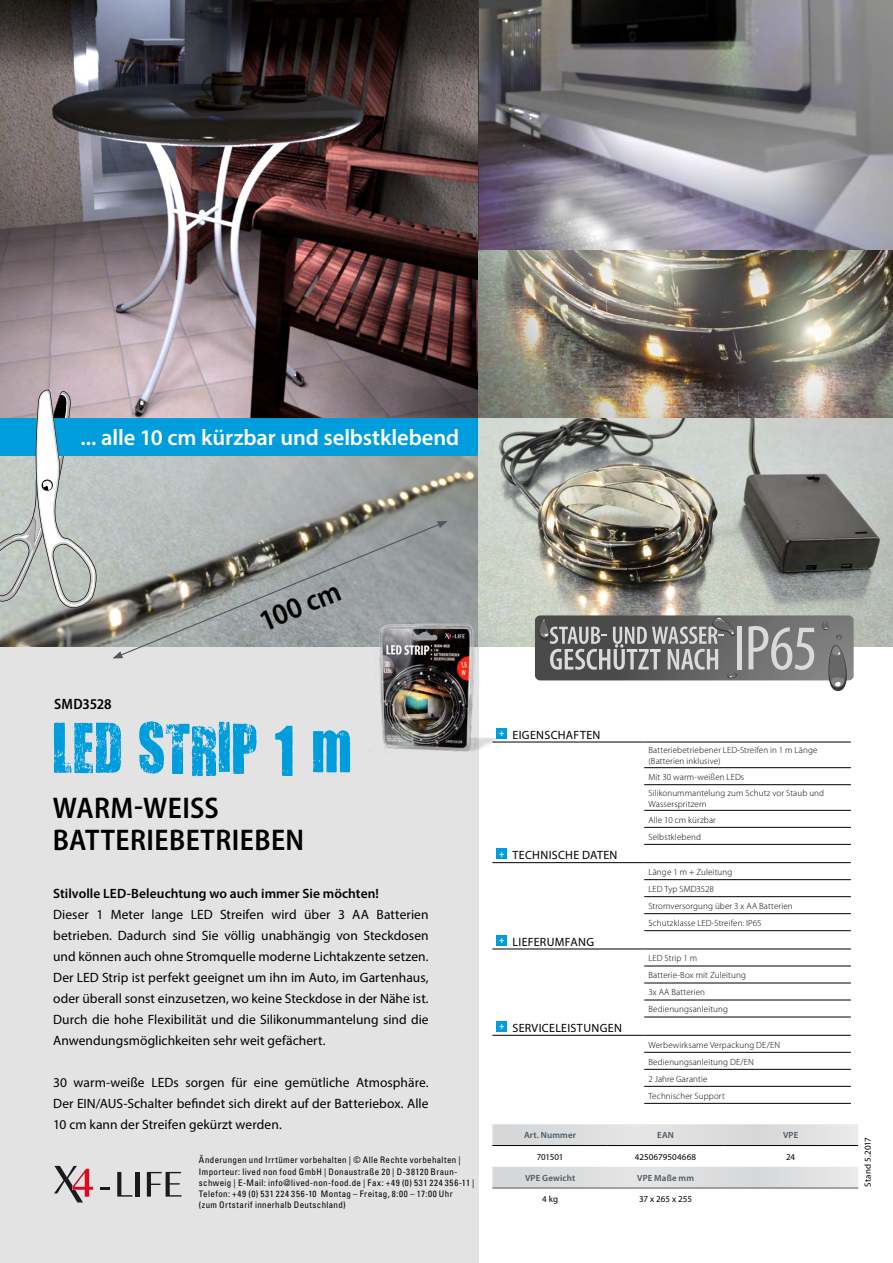
<style>
.page{position:relative;width:893px;height:1263px;background:#fff}
.page>*{position:absolute;margin:0;border:0;box-sizing:border-box;transform-origin:0 0}
.t1{font:58.5px "You Are Loved";color:#009ddc}
.inhalt-Tabelle{font:600 semi-condensed 30px/31.5px "Myriad Pro";letter-spacing:.015em;color:#000}
.inhalt-Tabelle-2{font:600 22.5px "Myriad Pro";letter-spacing:-.005em;color:#fffefb}
.inhalt-Tabelle-3{font:600 semi-condensed 15px "Myriad Pro";letter-spacing:-.005em;color:#000}
.inhalt-Tabelle-4{font:13.5px/21px "Myriad Pro";letter-spacing:.005em;color:#000;text-align:justify}
.inhalt-Tabelle-5{font:600 13.5px "Myriad Pro";letter-spacing:.005em;color:#000}
.Tabelle_Headline{font:12px "Myriad Pro";letter-spacing:.025em;color:#000}
.Tabelle-Inhalt{font:300 9px/11.2px "Myriad Pro";letter-spacing:.015em;color:#000}
.klein_7_5_10_5{font:condensed 9px/11.2px "Univers LT Std";letter-spacing:.04em;color:#000}
.Tabelle-Inhalt-2{font:600 9px "Myriad Pro";letter-spacing:.02em;color:#4c575f}
.Tabelle-Inhalt-3{font:9px "Myriad Pro";letter-spacing:.005em;color:#000}
.Copy10_15{font:9px "Myriad Pro";letter-spacing:.015em;color:#000}
.t2{font:700 9px "Myriad Pro";color:#fff}
</style>
<div class="page">
<div style="left:0;top:0;width:478px;height:1263px;background:#e3e3e4"></div>
<img style="left:479px;top:0;width:414px;height:251px">
<img style="left:0;top:0;width:478px;height:389px">
<img style="left:478px;top:417px;width:415px;height:229px">
<img style="left:478px;top:251px;width:415px;height:166px">
<img style="left:379px;top:615px;width:131px;height:158px">
<hr style="left:492px;top:742px;width:152px;height:1px;background:#000">
<hr style="left:644px;top:742px;width:207px;height:1px;background:#000">
<hr style="left:644px;top:767px;width:207px;height:1px;background:#000">
<hr style="left:644px;top:784px;width:207px;height:1px;background:#000">
<hr style="left:644px;top:810px;width:207px;height:1px;background:#000">
<hr style="left:644px;top:827px;width:207px;height:1px;background:#000">
<hr style="left:644px;top:844px;width:207px;height:1px;background:#000">
<hr style="left:492px;top:862px;width:152px;height:1px;background:#000">
<hr style="left:644px;top:862px;width:207px;height:1px;background:#000">
<hr style="left:644px;top:879px;width:207px;height:1px;background:#000">
<hr style="left:644px;top:896px;width:207px;height:1px;background:#000">
<hr style="left:644px;top:913px;width:207px;height:1px;background:#000">
<hr style="left:644px;top:930px;width:207px;height:1px;background:#000">
<hr style="left:492px;top:949px;width:152px;height:1px;background:#000">
<hr style="left:644px;top:949px;width:207px;height:1px;background:#000">
<hr style="left:644px;top:966px;width:207px;height:1px;background:#000">
<hr style="left:644px;top:983px;width:207px;height:1px;background:#000">
<hr style="left:644px;top:1000px;width:207px;height:1px;background:#000">
<hr style="left:644px;top:1017px;width:207px;height:1px;background:#000">
<hr style="left:492px;top:1035px;width:152px;height:1px;background:#000">
<hr style="left:644px;top:1035px;width:207px;height:1px;background:#000">
<hr style="left:644px;top:1052px;width:207px;height:1px;background:#000">
<hr style="left:644px;top:1069px;width:207px;height:1px;background:#000">
<hr style="left:644px;top:1086px;width:207px;height:1px;background:#000">
<hr style="left:644px;top:1103px;width:207px;height:1px;background:#000">
<div style="left:497px;top:728px;width:10px;height:11px;background:#009ddc"></div>
<div style="left:497px;top:849px;width:10px;height:10px;background:#009ddc"></div>
<div style="left:497px;top:935px;width:10px;height:10px;background:#009ddc"></div>
<div style="left:497px;top:1021px;width:10px;height:11px;background:#009ddc"></div>
<svg style="left:492px;top:1124px;width:366px;height:64px"></svg>
<hr style="left:492px;top:1145px;width:116px;height:1px;background:#000">
<hr style="left:608px;top:1145px;width:115px;height:1px;background:#000">
<hr style="left:723px;top:1145px;width:135px;height:1px;background:#000">
<hr style="left:492px;top:1188px;width:116px;height:1px;background:#4c575f">
<hr style="left:608px;top:1188px;width:115px;height:1px;background:#4c575f">
<hr style="left:723px;top:1188px;width:135px;height:1px;background:#4c575f">
<svg style="left:0;top:389px;width:478px;height:269px;background:#8ba1a8"></svg>
<svg style="left:535px;top:610px;width:320px;height:81px;background:#8f8f8e"></svg>
<svg style="left:100px;top:1187px;width:10px;height:3px"></svg>
<svg style="left:54px;top:1166px;width:39px;height:36px"></svg>
<svg style="left:117px;top:1172px;width:15px;height:24px"></svg>
<hr style="left:136px;top:1172px;width:4px;height:24px;background:#1c1a1e">
<svg style="left:147px;top:1172px;width:35px;height:24px"></svg>
<p class="inhalt-Tabelle-2" style="left:80px;top:423px;width:380px">... alle 10 cm kürzbar und selbstklebend</p>
<p class="inhalt-Tabelle-3" style="left:54px;top:695px;width:59px">SMD3528</p>
<p class="inhalt-Tabelle" style="left:254px;top:607px;width:87px;rotate:-23deg">100 cm</p>
<p class="t1" style="left:53px;top:709px;width:301px">LED STRIP 1 m</p>
<p class="t2" style="left:499px;top:727px;width:7px">+</p>
<p class="Tabelle_Headline" style="left:512px;top:727px;width:89px">EIGENSCHAFTEN</p>
<p class="Tabelle-Inhalt" style="left:648px;top:744px;width:171px">Batteriebetriebener LED-Streifen in 1 m Länge (Batterien inklusive)</p>
<p class="Tabelle-Inhalt" style="left:648px;top:771px;width:97px">Mit 30 warm-weißen LEDs</p>
<p class="Tabelle-Inhalt" style="left:648px;top:787px;width:177px">Silikonummantelung zum Schutz vor Staub und<br>Wasserspritzern</p>
<p class="Tabelle-Inhalt" style="left:648px;top:814px;width:69px">Alle 10 cm kürzbar</p>
<p class="Tabelle-Inhalt" style="left:648px;top:831px;width:54px">Selbstklebend</p>
<p class="inhalt-Tabelle" style="left:53px;top:792px;width:253px">WARM-WEISS<br>BATTERIEBETRIEBEN</p>
<p class="inhalt-Tabelle-5" style="left:53px;top:885px;width:327px">Stilvolle LED-Beleuchtung wo auch immer Sie möchten!</p>
<p class="inhalt-Tabelle-4" style="left:53px;top:904px;width:377px">Dieser 1 Meter lange LED Streifen wird über 3 AA Batterien betrieben. Dadurch sind Sie völlig unabhängig von Steckdosen und können auch ohne Stromquelle moderne Lichtakzente setzen.<br>Der LED Strip ist perfekt geeignet um ihn im Auto, im Gartenhaus, oder überall sonst einzusetzen, wo keine Steckdose in der Nähe ist.<br>Durch die hohe Flexibilität und die Silikonummantelung sind die Anwendungsmöglichkeiten sehr weit gefächert.</p>
<p class="inhalt-Tabelle-4" style="left:53px;top:1072px;width:377px">30 warm-weiße LEDs sorgen für eine gemütliche Atmosphäre.<br>Der EIN/AUS-Schalter befindet sich direkt auf der Batteriebox. Alle 10 cm kann der Streifen gekürzt werden.</p>
<p class="t2" style="left:499px;top:848px;width:7px">+</p>
<p class="Tabelle_Headline" style="left:512px;top:848px;width:107px">TECHNISCHE DATEN</p>
<p class="Tabelle-Inhalt" style="left:648px;top:866px;width:85px">Länge 1 m + Zuleitung</p>
<p class="Tabelle-Inhalt" style="left:648px;top:883px;width:67px">LED Typ SMD3528</p>
<p class="Tabelle-Inhalt" style="left:648px;top:900px;width:146px">Stromversorgung über 3 x AA Batterien</p>
<p class="Tabelle-Inhalt" style="left:648px;top:917px;width:115px">Schutzklasse LED-Streifen: IP65</p>
<p class="t2" style="left:499px;top:934px;width:7px">+</p>
<p class="Tabelle_Headline" style="left:512px;top:934px;width:83px">LIEFERUMFANG</p>
<p class="Tabelle-Inhalt" style="left:648px;top:952px;width:50px">LED Strip 1 m</p>
<p class="Tabelle-Inhalt" style="left:648px;top:969px;width:99px">Batterie-Box mit Zuleitung</p>
<p class="Tabelle-Inhalt" style="left:648px;top:986px;width:58px">3x AA Batterien</p>
<p class="Tabelle-Inhalt" style="left:648px;top:1003px;width:81px">Bedienungsanleitung</p>
<p class="t2" style="left:499px;top:1020px;width:7px">+</p>
<p class="Tabelle_Headline" style="left:512px;top:1020px;width:111px">SERVICELEISTUNGEN</p>
<p class="Tabelle-Inhalt" style="left:648px;top:1039px;width:133px">Werbewirksame Verpackung DE/EN</p>
<p class="Tabelle-Inhalt" style="left:648px;top:1056px;width:107px">Bedienungsanleitung DE/EN</p>
<p class="Tabelle-Inhalt" style="left:648px;top:1073px;width:60px">2 Jahre Garantie</p>
<p class="Tabelle-Inhalt" style="left:648px;top:1090px;width:78px">Technischer Support</p>
<p class="Tabelle-Inhalt-2" style="left:524px;top:1129px;width:54px">Art. Nummer</p>
<p class="Tabelle-Inhalt-2" style="left:657px;top:1129px;width:18px">EAN</p>
<p class="Tabelle-Inhalt-2" style="left:783px;top:1129px;width:17px">VPE</p>
<p class="Tabelle-Inhalt-3" style="left:537px;top:1151px;width:28px">701501</p>
<p class="Tabelle-Inhalt-3" style="left:635px;top:1151px;width:63px">4250679504668</p>
<p class="Tabelle-Inhalt-3" style="left:786px;top:1151px;width:11px">24</p>
<p class="Tabelle-Inhalt-2" style="left:525px;top:1172px;width:52px">VPE Gewicht</p>
<p class="Tabelle-Inhalt-2" style="left:637px;top:1172px;width:58px">VPE Maße mm</p>
<p class="Tabelle-Inhalt-3" style="left:542px;top:1193px;width:17px">4 kg</p>
<p class="Tabelle-Inhalt-3" style="left:639px;top:1193px;width:54px">37 x 265 x 255</p>
<p class="klein_7_5_10_5" style="left:199px;top:1154px;width:277px">Änderungen und Irrtümer vorbehalten | © Alle Rechte vorbehalten | Importeur: lived non food GmbH | Donaustraße 20 | D-38120 Braun&shy;schweig | E-Mail: info@lived-non-food.de | Fax: +49 (0) 531 224 356-11 | Telefon: +49 (0) 531 224 356-10 Montag – Freitag, 8:00 – 17:00 Uhr<br>(zum Ortstarif innerhalb Deutschland)</p>
<p class="Copy10_15" style="left:862px;top:1187px;width:51px;rotate:-90deg">Stand 5.2017</p>
</div>
